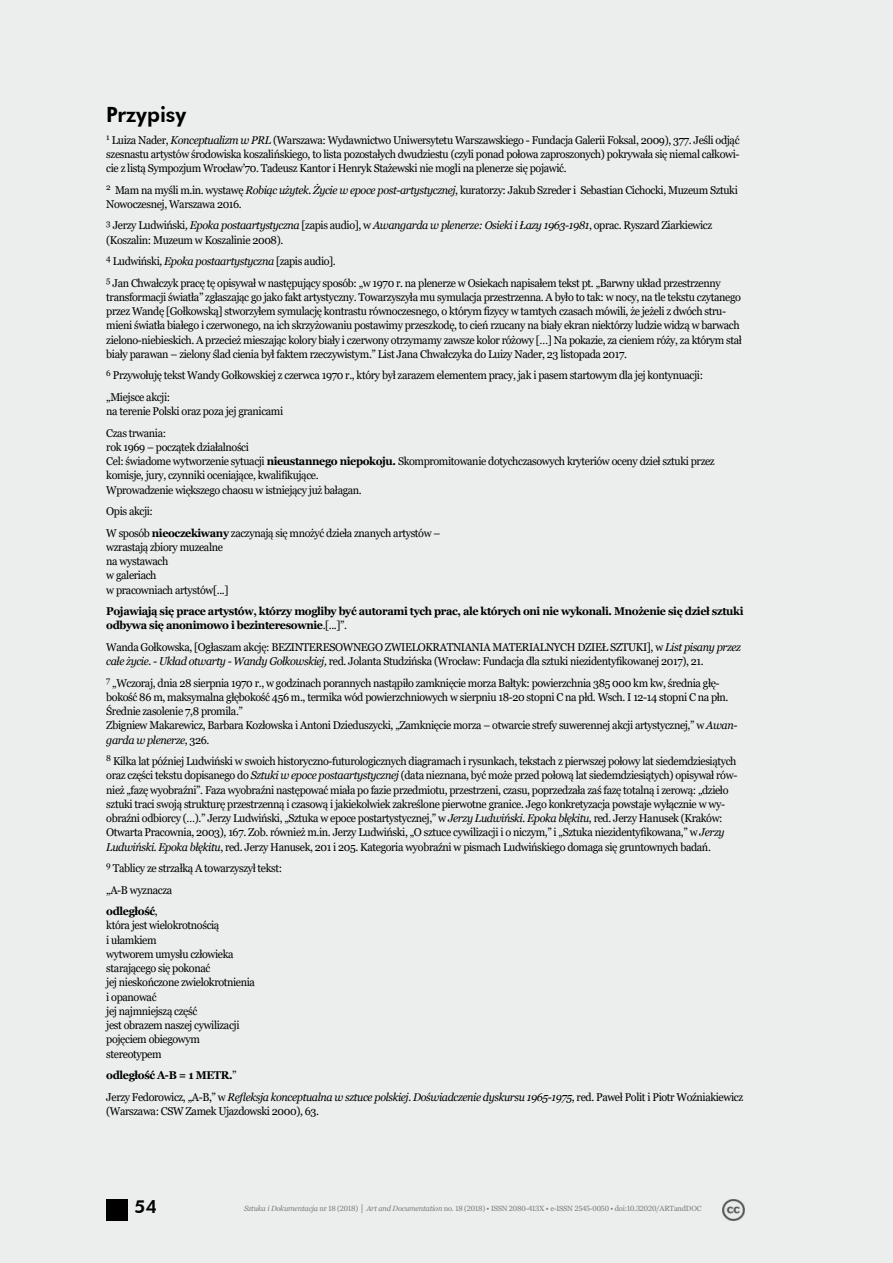
<style>
.page{position:relative;width:893px;height:1263px;background:#eceded}
.page>*{position:absolute;margin:0;border:0;box-sizing:border-box;transform-origin:0 0}
.t1{font:800 21px "Futura BT";color:#000}
.t2{font:800 18px "Futura BT";color:#000}
.t3{font:11.25px/14.2px "Georgia";letter-spacing:-.035em;color:#000;scale:.96 1}
.t4{font:700 11.25px/14.2px "Georgia";letter-spacing:-.035em;color:#000;scale:.96 1}
.t5{font:italic 11.25px/21.5px "Georgia";letter-spacing:-.035em;color:#000;scale:.96 1}
.t6{font:7.5px "Georgia";letter-spacing:-.025em;color:#7b7c7e}
.s1{font-style:italic}
.s2{font-weight:700}
.s3{font-weight:400}
.s4{font-weight:700;font-style:normal}
.s5{font-style:normal}
</style>
<div class="page">
<div style="left:106px;top:1199px;width:22px;height:21px;background:#000"></div>
<img style="left:723px;top:1199px;width:21px;height:21px">
<h1 class="t1" style="left:106px;top:102px;width:82px">Przypisy</h1>
<p class="t3" style="left:106px;top:133px;width:661px;text-align:justify"><sup>1</sup> Luiza Nader, <span class="s1">Konceptualizm w PRL</span> (Warszawa: Wydawnictwo Uniwersytetu Warszawskiego - Fundacja Galerii Foksal, 2009), 377. Jeśli odjąć szesnastu artystów środowiska koszalińskiego, to lista pozostałych dwudziestu (czyli ponad połowa zaproszonych) pokrywała się niemal całkowi&shy;cie z listą Sympozjum Wrocław’70. Tadeusz Kantor i Henryk Stażewski nie mogli na plenerze się pojawić.</p>
<p class="t3" style="left:106px;top:183px;width:659px"><sup>2</sup> Mam na myśli m.in. wystawę <span class="s1">Robiąc użytek. Życie w epoce post-artystycznej</span>, kuratorzy: Jakub Szreder i Sebastian Cichocki, Muzeum Sztuki<br>Nowoczesnej, Warszawa 2016.</p>
<p class="t3" style="left:106px;top:219px;width:633px"><sup>3</sup> Jerzy Ludwiński<span class="s1">, Epoka postaartystyczna</span> [zapis audio], w <span class="s1">Awangarda w plenerze: Osieki i Łazy 1963-1981</span>, oprac. Ryszard Ziarkiewicz (Koszalin: Muzeum w Koszalinie 2008).</p>
<p class="t3" style="left:106px;top:251px;width:642px;line-height:21.5px"><sup>4</sup> Ludwiński<span class="s1">, Epoka postaartystyczna</span> [zapis audio].<br><sup>5</sup> Jan Chwałczyk pracę tę opisywał w następujący sposób: „w 1970 r. na plenerze w Osiekach napisałem tekst pt. „Barwny układ przestrzenny</p>
<p class="t3" style="left:106px;top:290px;width:664px">transformacji światła” zgłaszając go jako fakt artystyczny. Towarzyszyła mu symulacja przestrzenna. A było to tak: w nocy, na tle tekstu czytanego przez Wandę [Gołkowską] stworzyłem symulację kontrastu równoczesnego, o którym fizycy w tamtych czasach mówili, że jeżeli z dwóch stru&shy;mieni światła białego i czerwonego, na ich skrzyżowaniu postawimy przeszkodę, to cień rzucany na biały ekran niektórzy ludzie widzą w barwach zielono-niebieskich. A przecież mieszając kolory biały i czerwony otrzymamy zawsze kolor różowy […] Na pokazie, za cieniem róży, za którym stał biały parawan – zielony ślad cienia był faktem rzeczywistym.” List Jana Chwałczyka do Luizy Nader, 23 listopada 2017.</p>
<p class="t3" style="left:106px;top:365px;width:623px;line-height:21.5px"><sup>6</sup> Przywołuję tekst Wandy Gołkowskiej z czerwca 1970 r., który był zarazem elementem pracy, jak i pasem startowym dla jej kontynuacji: „Miejsce akcji:</p>
<p class="t3" style="left:106px;top:401px;width:186px;line-height:21.5px">na terenie Polski oraz poza jej granicami<br>Czas trwania:</p>
<p class="t3" style="left:106px;top:440px;width:635px">rok 1969 – początek działalności<br>Cel: świadome wytworzenie sytuacji <span class="s2">nieustannego niepokoju.</span> Skompromitowanie dotychczasowych kryteriów oceny dzieł sztuki przez komisje, jury, czynniki oceniające, kwalifikujące.<br>Wprowadzenie większego chaosu w istniejący już bałagan.</p>
<p class="t3" style="left:106px;top:501px;width:350px;line-height:21.5px">Opis akcji:<br>W sposób <span class="s2">nieoczekiwany</span> zaczynają się mnożyć dzieła znanych artystów –</p>
<p class="t3" style="left:106px;top:540px;width:129px">wzrastają zbiory muzealne na wystawach<br>w galeriach<br>w pracowniach artystów[...]</p>
<p class="t4" style="left:106px;top:604px;width:665px">Pojawiają się prace artystów, którzy mogliby być autorami tych prac, ale których oni nie wykonali. Mnożenie się dzieł sztuki odbywa się anonimowo i bezinteresownie<span class="s3">.[...]”.</span></p>
<p class="t3" style="left:106px;top:640px;width:663px">Wanda Gołkowska, [Ogłaszam akcję: BEZINTERESOWNEGO ZWIELOKRATNIANIA MATERIALNYCH DZIEŁ SZTUKI], w <span class="s1">List pisany przez całe życie. - Układ otwarty - Wandy Gołkowskiej,</span> red. Jolanta Studzińska (Wrocław: Fundacja dla sztuki niezidentyfikowanej 2017), 21.</p>
<p class="t3" style="left:106px;top:676px;width:659px"><sup>7</sup> „Wczoraj, dnia 28 sierpnia 1970 r., w godzinach porannych nastąpiło zamknięcie morza Bałtyk: powierzchnia 385 000 km kw, średnia głę&shy;bokość 86 m, maksymalna głębokość 456 m., termika wód powierzchniowych w sierpniu 18-20 stopni C na płd. Wsch. I 12-14 stopni C na płn.<br>Średnie zasolenie 7,8 promila.”<br>Zbigniew Makarewicz, Barbara Kozłowska i Antoni Dzieduszycki, „Zamknięcie morza – otwarcie strefy suwerennej akcji artystycznej,” w <span class="s1">Awan&shy;garda w plenerze</span>, 326.</p>
<p class="t3" style="left:106px;top:754px;width:659px"><sup>8</sup> Kilka lat później Ludwiński w swoich historyczno-futurologicznych diagramach i rysunkach, tekstach z pierwszej połowy lat siedemdziesiątych oraz części tekstu dopisanego do <span class="s1">Sztuki w epoce postaartystycznej</span> (data nieznana, być może przed połową lat siedemdziesiątych) opisywał rów&shy;nież „fazę wyobraźni”. Faza wyobraźni następować miała po fazie przedmiotu, przestrzeni, czasu, poprzedzała zaś fazę totalną i zerową: „dzieło sztuki traci swoją strukturę przestrzenną i czasową i jakiekolwiek zakreślone pierwotne granice. Jego konkretyzacja powstaje wyłącznie w wy&shy;obraźni odbiorcy (…).” Jerzy Ludwiński, „Sztuka w epoce postartystycznej,” w <span class="s1">Jerzy Ludwiński. Epoka błękitu</span>, red. Jerzy Hanusek (Kraków:<br>Otwarta Pracownia, 2003), 167. Zob. również m.in. Jerzy Ludwiński, „O sztuce cywilizacji i o niczym,” i „Sztuka niezidentyfikowana,” w <span class="s1">Jerzy Ludwiński. Epoka błękitu</span>, red. Jerzy Hanusek, 201 i 205. Kategoria wyobraźni w pismach Ludwińskiego domaga się gruntownych badań.</p>
<p class="t3" style="left:106px;top:858px;width:185px;line-height:21.5px"><sup>9</sup> Tablicy ze strzałką A towarzyszył tekst: „A-B wyznacza<br><span class="s2">odległość</span>,</p>
<p class="t3" style="left:106px;top:918px;width:156px">która jest wielokrotnością<br>i ułamkiem<br>wytworem umysłu człowieka starającego się pokonać<br>jej nieskończone zwielokrotnienia i opanować<br>jej najmniejszą część<br>jest obrazem naszej cywilizacji pojęciem obiegowym stereotypem</p>
<p class="t5" style="left:106px;top:1064px;width:665px"><span class="s4">odległość A-B = 1 METR.</span><span class="s5">”<br>Jerzy Fedorowicz, „A-B,” w</span> Refleksja konceptualna w sztuce polskiej. Doświadczenie dyskursu 1965-1975<span class="s5">, red. Paweł Polit i Piotr Woźniakiewicz</span></p>
<p class="t3" style="left:106px;top:1104px;width:223px">(Warszawa: CSW Zamek Ujazdowski 2000), 63.</p>
<h2 class="t2" style="left:135px;top:1195px;width:24px">54</h2>
<p class="t6" style="left:244px;top:1204px;width:459px"><span class="s1">Sztuka i Dokumentacja</span> nr 18 (2018) <span class="s1">│ Art and Documentation</span> no. 18 (2018) • ISSN 2080-413X • e-ISSN 2545-0050 • doi:10.32020/ARTandDOC</p>
</div>
